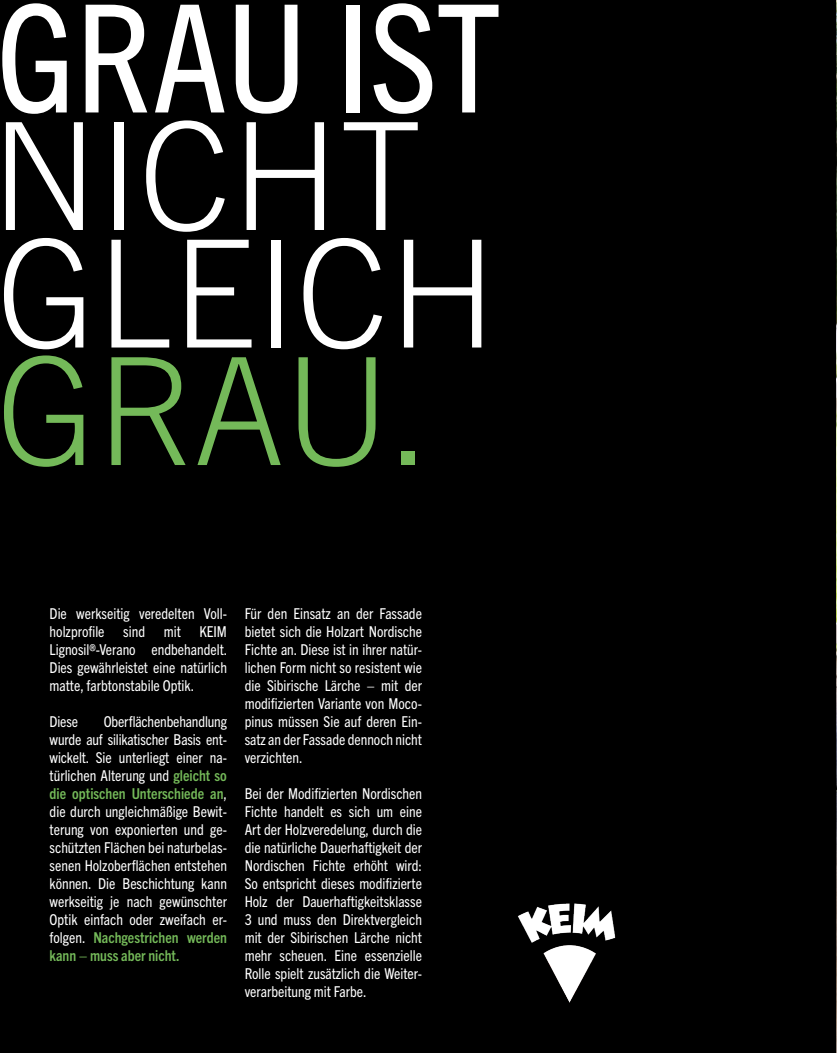
<style>
.page{position:relative;width:837px;height:1053px;background:#fff}
.page>*{position:absolute;margin:0;border:0;box-sizing:border-box;transform-origin:0 0}
.t1{font:300 150px/117.5px "Trade Gothic Next LT Pro";color:#fff}
.t2{font:condensed 150px "Trade Gothic Next LT Pro";color:#fff}
.t3{font:300 150px "Trade Gothic Next LT Pro";color:#74b959}
.t4{font:condensed 15px/18px "Trade Gothic Next LT Pro";color:#fff;text-align:justify}
.s1{font-weight:700;color:#74b959}
</style>
<div class="page">
<div style="left:0;top:0;width:836px;height:1052px;background:#000"></div>
<img style="left:836px;top:0;width:1px;height:1052px">
<img style="left:517px;top:903px;width:99px;height:100px">
<h1 class="t2" style="left:-4px;top:-44px;width:506px">GRAU IST</h1>
<h1 class="t1" style="left:-10px;top:107px;width:507px">NICHT<br>GLEICH</h1>
<h1 class="t3" style="left:-4px;top:306px;width:436px">GRAU.</h1>
<p class="t4" style="left:50px;top:603px;width:179px">Die werkseitig veredelten Voll&shy;holzprofile sind mit KEIM Lignosil®-Verano endbehandelt.<br>Dies gewährleistet eine natürlich matte, farbtonstabile Optik.</p>
<p class="t4" style="left:50px;top:711px;width:30px">Diese</p>
<p class="t4" style="left:50px;top:711px;width:179px;text-indent:54px">Oberflächenbehandlung wurde auf silikatischer Basis ent&shy;wickelt. Sie unterliegt einer na&shy;türlichen Alterung und <span class="s1">gleicht so die optischen Unterschiede an</span>, die durch ungleichmäßige Bewit&shy;terung von exponierten und ge&shy;schützten Flächen bei naturbelas&shy;senen Holzoberflächen entstehen können. Die Beschichtung kann werkseitig je nach gewünschter Optik einfach oder zweifach er&shy;folgen. <span class="s1">Nachgestrichen werden kann – muss aber nicht.</span></p>
<p class="t4" style="left:244px;top:603px;width:179px">Für den Einsatz an der Fassade bietet sich die Holzart Nordische Fichte an. Diese ist in ihrer natür&shy;lichen Form nicht so resistent wie die Sibirische Lärche – mit der modifizierten Variante von Moco&shy;pinus müssen Sie auf deren Ein&shy;satz an der Fassade dennoch nicht verzichten.</p>
<p class="t4" style="left:244px;top:783px;width:179px">Bei der Modifizierten Nordischen Fichte handelt es sich um eine Art der Holzveredelung, durch die die natürliche Dauerhaftigkeit der Nordischen Fichte erhöht wird:<br>So entspricht dieses modifizierte Holz der Dauerhaftigkeitsklasse 3 und muss den Direktvergleich mit der Sibirischen Lärche nicht mehr scheuen. Eine essenzielle Rolle spielt zusätzlich die Weiter&shy;verarbeitung mit Farbe.</p>
</div>
